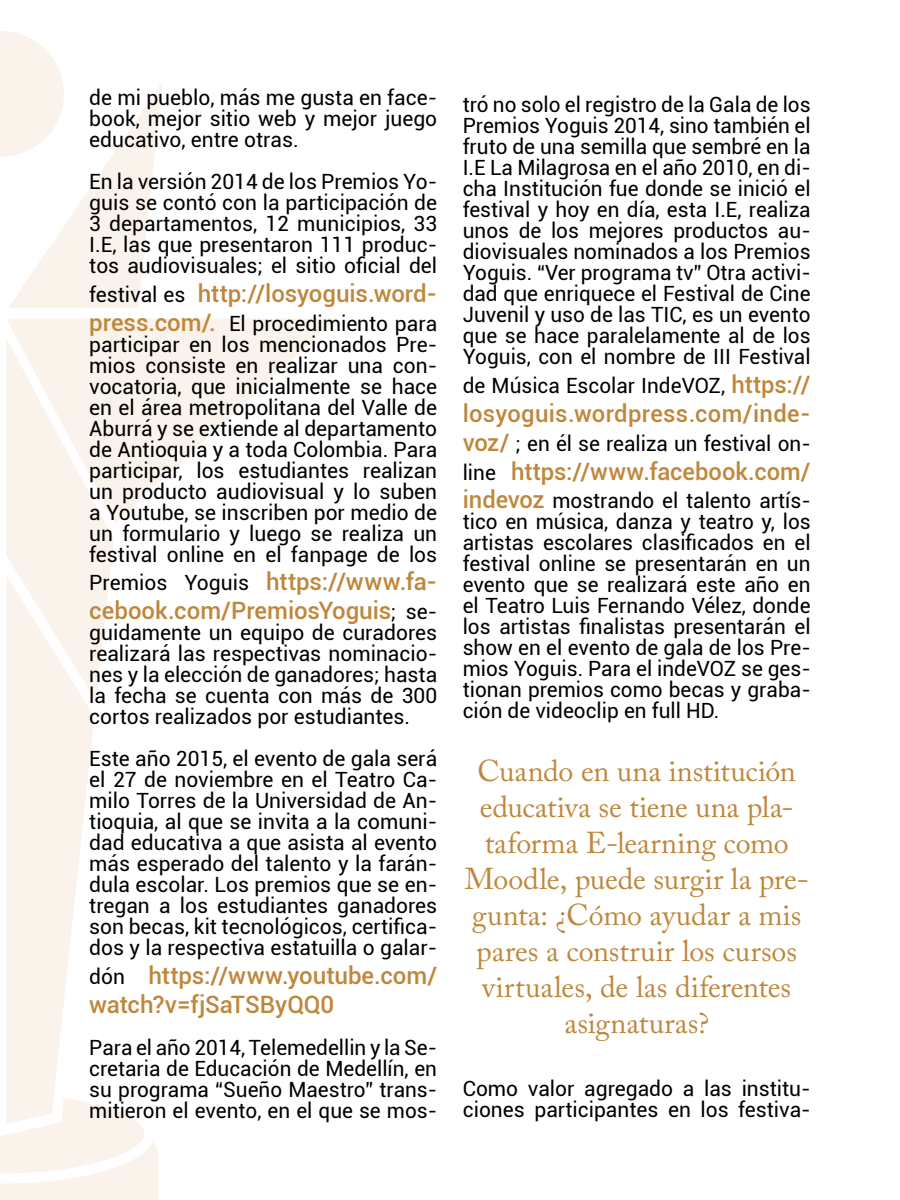
<style>
.page{position:relative;width:900px;height:1200px;background:#fff}
.page>*{position:absolute;margin:0;border:0;box-sizing:border-box;transform-origin:0 0}
.t1{font:30px/36px "Adobe Caslon Pro";letter-spacing:-.005em;color:#bf873c;text-align:center}
.t2{font:500 24px/28.8px "Roboto";color:#bf873c}
.t3{font:21px/21px "Roboto";color:#000;text-align:justify}
.s1{font-weight:400;font-size:21px;color:#000}
.s2{font-weight:500;font-size:24px;color:#bf873c}
</style>
<div class="page">
<svg style="left:0;top:31px;width:335px;height:1169px"></svg>
<p class="t3" style="left:89px;top:86px;width:349px">de mi pueblo, más me gusta en face&shy;book, mejor sitio web y mejor juego educativo, entre otras.</p>
<p class="t3" style="left:89px;top:170px;width:349px">En la versión 2014 de los Premios Yo&shy;guis se contó con la participación de 3 departamentos, 12 municipios, 33<br>I.E, las que presentaron 111 produc&shy;tos audiovisuales; el sitio oficial del</p>
<p class="t2" style="left:89px;top:278px;width:349px"><span class="s1">festival es</span> http://losyoguis.word-</p>
<p class="t3" style="left:89px;top:312px;width:349px"><span class="s2">press.com/.</span> El procedimiento para participar en los mencionados Pre&shy;mios consiste en realizar una con&shy;vocatoria, que inicialmente se hace en el área metropolitana del Valle de Aburrá y se extiende al departamento de Antioquia y a toda Colombia. Para participar, los estudiantes realizan un producto audiovisual y lo suben a Youtube, se inscriben por medio de un formulario y luego se realiza un festival online en el fanpage de los</p>
<p class="t2" style="left:89px;top:567px;width:349px"><span class="s1">Premios Yoguis</span> https://www.fa&shy;cebook.com/PremiosYoguis<span class="s1">; se-</span></p>
<p class="t3" style="left:89px;top:621px;width:349px">guidamente un equipo de curadores realizará las respectivas nominacio&shy;nes y la elección de ganadores; hasta la fecha se cuenta con más de 300 cortos realizados por estudiantes.</p>
<p class="t3" style="left:89px;top:747px;width:349px">Este año 2015, el evento de gala será el 27 de noviembre en el Teatro Ca&shy;milo Torres de la Universidad de An&shy;tioquia, al que se invita a la comuni&shy;dad educativa a que asista al evento más esperado del talento y la farán&shy;dula escolar. Los premios que se en&shy;tregan a los estudiantes ganadores son becas, kit tecnológicos, certifica&shy;dos y la respectiva estatuilla o galar-</p>
<p class="t2" style="left:89px;top:960px;width:349px"><span class="s1">dón</span> https://www.youtube.com/ watch?v=fjSaTSByQQ0</p>
<p class="t3" style="left:89px;top:1036px;width:349px">Para el año 2014, Telemedellin y la Se&shy;cretaria de Educación de Medellín, en su programa “Sueño Maestro” trans&shy;mitieron el evento, en el que se mos-</p>
<p class="t3" style="left:463px;top:94px;width:349px">tró no solo el registro de la Gala de los Premios Yoguis 2014, sino también el fruto de una semilla que sembré en la I.E La Milagrosa en el año 2010, en di&shy;cha Institución fue donde se inició el festival y hoy en día, esta I.E, realiza unos de los mejores productos au&shy;diovisuales nominados a los Premios Yoguis. “Ver programa tv” Otra activi&shy;dad que enriquece el Festival de Cine Juvenil y uso de las TIC, es un evento que se hace paralelamente al de los Yoguis, con el nombre de III Festival</p>
<p class="t3" style="left:463px;top:375px;width:349px">de Música Escolar IndeVOZ, <span class="s2">https://</span></p>
<p class="t2" style="left:463px;top:398px;width:349px">losyoguis.wordpress.com/inde-</p>
<p class="t3" style="left:463px;top:432px;width:349px"><span class="s2">voz/</span> ; en él se realiza un festival on-</p>
<p class="t2" style="left:463px;top:456px;width:349px"><span class="s1">line</span> https://www.facebook.com/</p>
<p class="t3" style="left:463px;top:490px;width:349px"><span class="s2">indevoz</span> mostrando el talento artís&shy;tico en música, danza y teatro y, los artistas escolares clasificados en el festival online se presentarán en un evento que se realizará este año en el Teatro Luis Fernando Vélez, donde los artistas finalistas presentarán el show en el evento de gala de los Pre&shy;mios Yoguis. Para el indeVOZ se ges&shy;tionan premios como becas y graba&shy;ción de videoclip en full HD.</p>
<h1 class="t1" style="left:465px;top:753px;width:346px">Cuando en una institución educativa se tiene una pla&shy;taforma E-learning como<br>Moodle, puede surgir la pre&shy;gunta: ¿Cómo ayudar a mis pares a construir los cursos virtuales, de las diferentes asignaturas?</h1>
<p class="t3" style="left:463px;top:1078px;width:349px">Como valor agregado a las institu&shy;ciones participantes en los festiva-</p>
</div>
